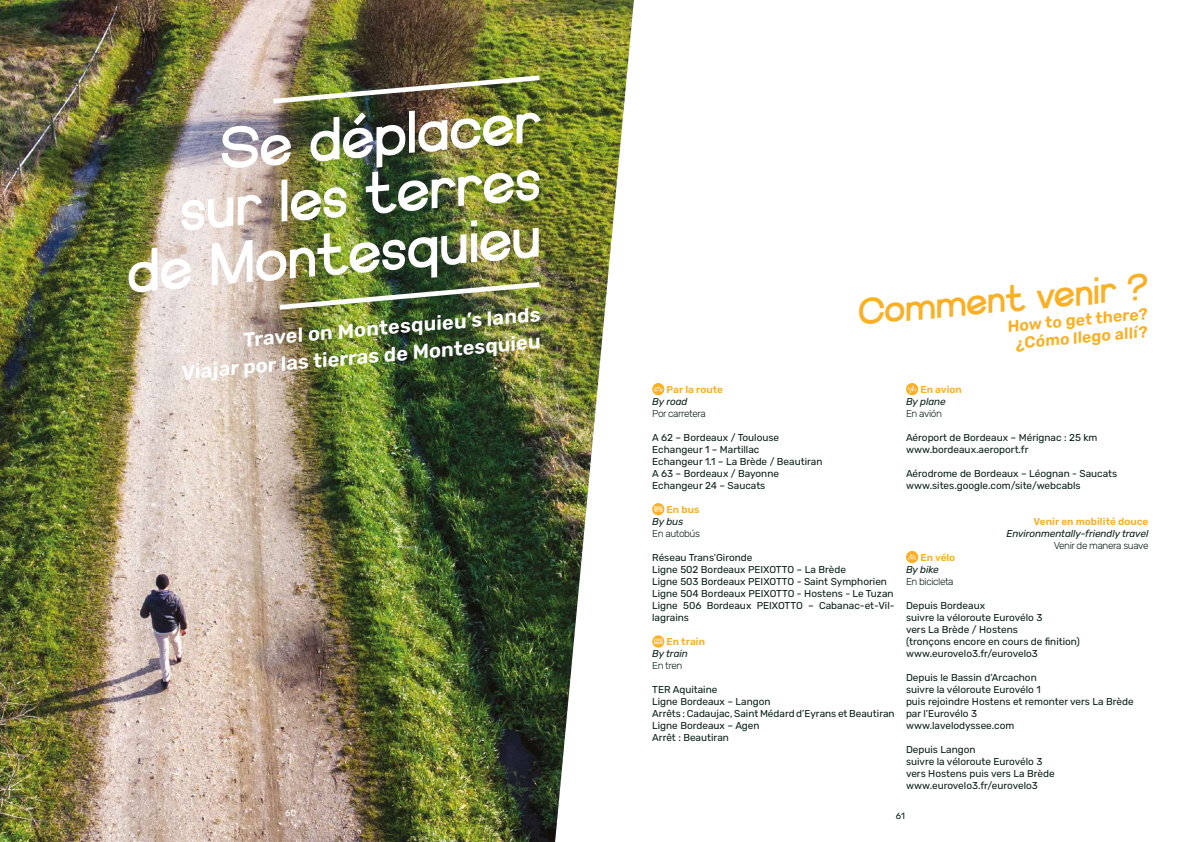
<style>
.page{position:relative;width:1191px;height:842px;background:#fff}
.page>*{position:absolute;margin:0;border:0;box-sizing:border-box;transform-origin:0 0}
.t1{font:67.9px/57.3px "Xonda Plus";color:#fff;text-align:right}
.t2{font:43px "Xonda Plus";color:#f9b026}
.t3{font:600 20px/26.9px "Rubik";color:#fff;text-align:right}
.t4{font:600 16px/17.8px "Rubik";color:#f9b026;text-align:center}
.t5{font:10px/12px "Rubik";color:#0a201a}
.t6{font:300 10px "Rubik";letter-spacing:-.04em;color:#0a201a}
.t7{font:italic 10px "Rubik";letter-spacing:-.01em;color:#0a201a}
.t8{font:600 10px "Rubik";color:#f9b026}
.t9{font:9px "Rubik";color:#fff}
.t10{font:9px "Rubik";color:#0a201a}
</style>
<div class="page">
<img style="left:0;top:0;width:555px;height:842px">
<svg style="left:555px;top:0;width:364px;height:842px"></svg>
<img style="left:275px;top:279px;width:269px;height:33px">
<img style="left:268px;top:73px;width:276px;height:33px">
<svg style="left:906px;top:383px;width:12px;height:12px"></svg>
<svg style="left:907px;top:386px;width:9px;height:7px"></svg>
<svg style="left:906px;top:551px;width:12px;height:12px"></svg>
<svg style="left:908px;top:554px;width:8px;height:6px"></svg>
<div style="left:652px;top:383px;width:12px;height:12px;background:#f9b026;border-radius:50%"></div>
<svg style="left:654px;top:387px;width:9px;height:5px"></svg>
<svg style="left:652px;top:503px;width:12px;height:12px"></svg>
<svg style="left:654px;top:506px;width:8px;height:6px"></svg>
<svg style="left:652px;top:635px;width:12px;height:13px"></svg>
<svg style="left:654px;top:639px;width:8px;height:5px"></svg>
<h1 class="t1" style="left:113px;top:129px;width:426px;rotate:-5deg">Se déplacer<br>sur les terres de Montesquieu</h1>
<h3 class="t3" style="left:178px;top:333px;width:364px;rotate:-5deg">Travel on Montesquieu’s lands<br>Viajar por las tierras de Montesquieu</h3>
<h2 class="t2" style="left:855px;top:288px;width:292px;rotate:-5deg">Comment venir ?</h2>
<h3 class="t4" style="left:1006px;top:317px;width:142px;rotate:-5deg">How to get there? ¿Cómo llego allí?</h3>
<p class="t8" style="left:666px;top:384px;width:58px">Par la route</p>
<p class="t7" style="left:652px;top:396px;width:37px">By road</p>
<p class="t6" style="left:652px;top:408px;width:55px">Por carretera</p>
<p class="t5" style="left:652px;top:432px;width:172px">A 62 – Bordeaux / Toulouse<br>Echangeur 1 – Martillac<br>Echangeur 1.1 – La Brède / Beautiran<br>A 63 – Bordeaux / Bayonne<br>Echangeur 24 – Saucats</p>
<p class="t8" style="left:666px;top:504px;width:34px">En bus</p>
<p class="t7" style="left:652px;top:516px;width:33px">By bus</p>
<p class="t6" style="left:652px;top:528px;width:49px">En autobús</p>
<p class="t5" style="left:652px;top:552px;width:244px">Réseau Trans’Gironde<br>Ligne 502 Bordeaux PEIXOTTO – La Brède<br>Ligne 503 Bordeaux PEIXOTTO - Saint Symphorien Ligne 504 Bordeaux PEIXOTTO - Hostens - Le Tuzan Ligne 506 Bordeaux PEIXOTTO – Cabanac-et-Vil&shy;lagrains</p>
<p class="t8" style="left:666px;top:636px;width:40px">En train</p>
<p class="t7" style="left:652px;top:648px;width:37px">By train</p>
<p class="t6" style="left:652px;top:660px;width:32px">En tren</p>
<p class="t5" style="left:652px;top:684px;width:244px">TER Aquitaine<br>Ligne Bordeaux – Langon<br>Arrêts : Cadaujac, Saint Médard d’Eyrans et Beautiran<br>Ligne Bordeaux – Agen<br>Arrêt : Beautiran</p>
<p class="t8" style="left:920px;top:384px;width:43px">En avion</p>
<p class="t7" style="left:906px;top:396px;width:41px">By plane</p>
<p class="t6" style="left:906px;top:408px;width:37px">En avión</p>
<p class="t5" style="left:906px;top:432px;width:193px">Aéroport de Bordeaux – Mérignac : 25 km www.bordeaux.aeroport.fr</p>
<p class="t5" style="left:906px;top:468px;width:213px">Aérodrome de Bordeaux – Léognan - Saucats www.sites.google.com/site/webcabls</p>
<p class="t8" style="left:1033px;top:516px;width:116px">Venir en mobilité douce</p>
<p class="t7" style="left:1006px;top:528px;width:143px">Environmentally-friendly travel</p>
<p class="t6" style="left:1053px;top:540px;width:96px">Venir de manera suave</p>
<p class="t8" style="left:920px;top:552px;width:36px">En vélo</p>
<p class="t7" style="left:906px;top:564px;width:34px">By bike</p>
<p class="t6" style="left:906px;top:576px;width:49px">En bicicleta</p>
<p class="t5" style="left:906px;top:600px;width:175px">Depuis Bordeaux<br>suivre la véloroute Eurovélo 3<br>vers La Brède / Hostens<br>(tronçons encore en cours de finition) www.eurovelo3.fr/eurovelo3</p>
<p class="t5" style="left:906px;top:672px;width:229px">Depuis le Bassin d’Arcachon<br>suivre la véloroute Eurovélo 1<br>puis rejoindre Hostens et remonter vers La Brède par l’Eurovélo 3<br>www.lavelodyssee.com</p>
<p class="t5" style="left:906px;top:744px;width:150px">Depuis Langon<br>suivre la véloroute Eurovélo 3 vers Hostens puis vers La Brède www.eurovelo3.fr/eurovelo3</p>
<p class="t9" style="left:285px;top:808px;width:13px">60</p>
<p class="t10" style="left:895px;top:810px;width:11px">61</p>
</div>
